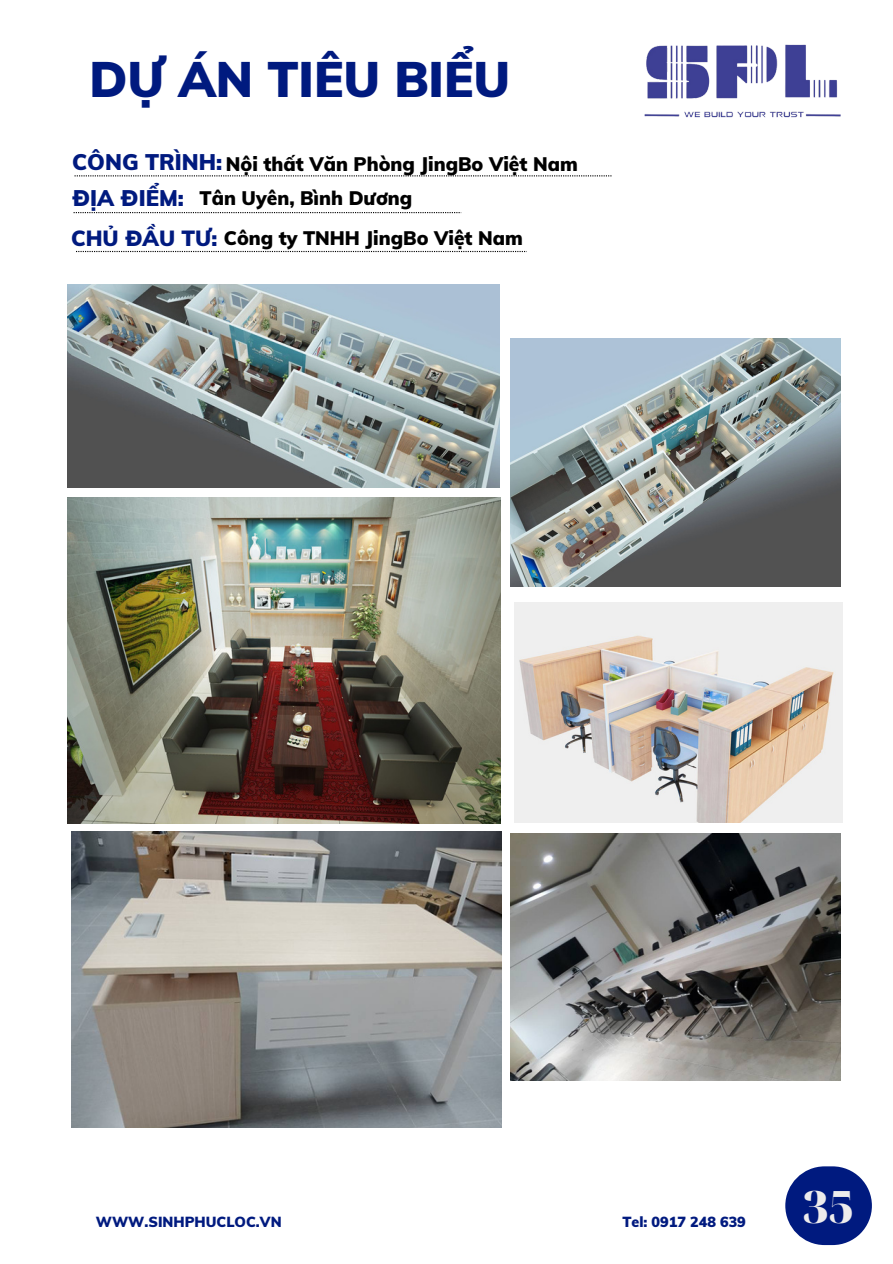
<style>
.page{position:relative;width:893px;height:1264px;background:#fff}
.page>*{position:absolute;margin:0;border:0;box-sizing:border-box;transform-origin:0 0}
.t1{font:900 48.75px "Muli";color:#001a7f}
.t2{font:900 44.7px "Noto Serif Display";color:#edecec}
.t3{font:900 22.05px "Muli";color:#001a7f}
.t4{font:900 21.45px "Muli";color:#001a7f}
.t5{font:900 19.2px "Muli";color:#000}
.t6{font:900 14.25px "Muli";color:#001a7f}
</style>
<div class="page">
<svg style="left:74px;top:175px;width:537px;height:1px"></svg>
<svg style="left:74px;top:212px;width:387px;height:1px"></svg>
<svg style="left:76px;top:251px;width:450px;height:1px"></svg>
<img style="left:68px;top:284px;width:431px;height:204px">
<img style="left:510px;top:339px;width:330px;height:247px">
<img style="left:67px;top:498px;width:434px;height:325px">
<img style="left:71px;top:831px;width:430px;height:296px">
<img style="left:514px;top:602px;width:328px;height:220px">
<img style="left:510px;top:833px;width:330px;height:247px">
<svg style="left:785px;top:1166px;width:86px;height:78px"></svg>
<img style="left:644px;top:44px;width:197px;height:74px">
<p class="t1" style="left:89px;top:48px;width:422px">DỰ ÁN TIÊU BIỂU</p>
<p class="t3" style="left:72px;top:148px;width:152px">CÔNG TRÌNH:</p>
<p class="t5" style="left:226px;top:151px;width:353px">Nội thất Văn Phòng JingBo Việt Nam</p>
<p class="t5" style="left:199px;top:186px;width:214px">Tân Uyên, Bình Dương</p>
<p class="t3" style="left:72px;top:184px;width:113px">ĐỊA ĐIỂM:</p>
<p class="t4" style="left:71px;top:224px;width:148px">CHỦ ĐẦU TƯ:</p>
<p class="t5" style="left:224px;top:226px;width:300px">Công ty TNHH JingBo Việt Nam</p>
<p class="t6" style="left:96px;top:1212px;width:187px">WWW.SINHPHUCLOC.VN</p>
<p class="t6" style="left:622px;top:1212px;width:125px">Tel: 0917 248 639</p>
<p class="t2" style="left:803px;top:1175px;width:52px">35</p>
</div>
